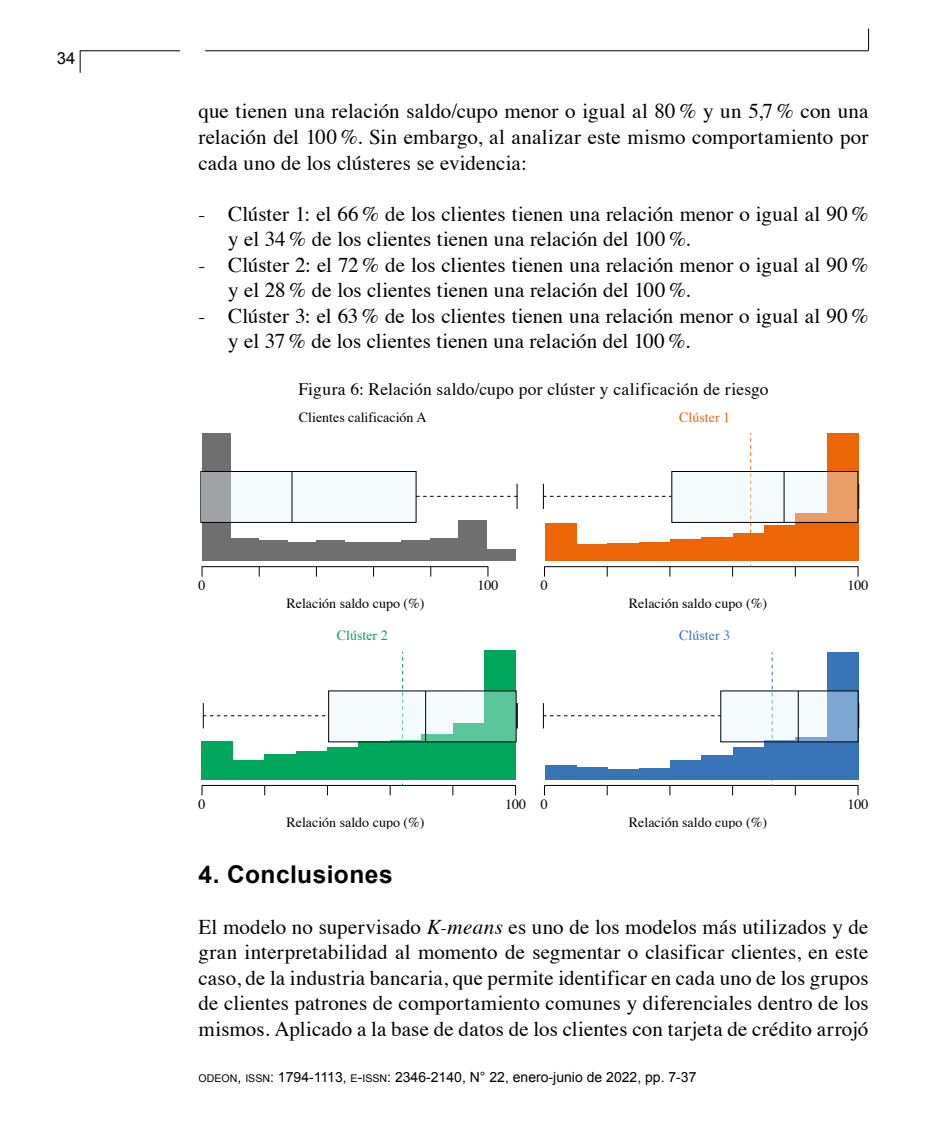
<style>
.page{position:relative;width:943px;height:1141px;background:#fff}
.page>*{position:absolute;margin:0;border:0;box-sizing:border-box;transform-origin:0 0}
._09Tit_1{font:700 24.5px "Arial";letter-spacing:.02em;color:#000}
._02Body_sin_tab{font:21px/25.6px "Times";letter-spacing:.01em;color:#000;text-align:justify}
._11Indent_1{font:21px/25.6px "Times";color:#000}
._01Body{font:21px/25.6px "Times";letter-spacing:.005em;color:#000;text-align:justify}
._14Tit_Cuadro{font:17.5px "Times";letter-spacing:.015em;color:#000}
.t1{font:16.62px "Arial";color:#000}
.t2{font:14px "Times";color:#000}
.t3{font:14px "Arial";color:#000}
.t4{font:14px "Times";color:#ec6608}
.t5{font:14px "Times";color:#00a75d}
.t6{font:14px "Times";color:#3974b9}
.s1{font-style:italic}
.s2{font-size:10.67px}
.s3{font-style:inherit}
</style>
<div class="page">
<hr style="left:80px;top:50px;width:100px;height:1px;background:#000">
<hr style="left:205px;top:50px;width:663px;height:1px;background:#000">
<svg style="left:868px;top:29px;width:1px;height:21px"></svg>
<svg style="left:80px;top:51px;width:1px;height:22px"></svg>
<hr style="left:202px;top:566px;width:286px;height:1px;background:#000">
<div style="left:202px;top:433px;width:28px;height:128px;background:#706f6f"></div>
<div style="left:230px;top:538px;width:29px;height:23px;background:#706f6f"></div>
<div style="left:259px;top:540px;width:28px;height:21px;background:#706f6f"></div>
<div style="left:287px;top:542px;width:29px;height:19px;background:#706f6f"></div>
<div style="left:316px;top:540px;width:28px;height:21px;background:#706f6f"></div>
<div style="left:344px;top:542px;width:29px;height:19px;background:#706f6f"></div>
<div style="left:373px;top:542px;width:28px;height:19px;background:#706f6f"></div>
<div style="left:401px;top:540px;width:29px;height:21px;background:#706f6f"></div>
<div style="left:430px;top:538px;width:28px;height:23px;background:#706f6f"></div>
<div style="left:458px;top:520px;width:29px;height:41px;background:#706f6f"></div>
<div style="left:487px;top:549px;width:29px;height:12px;background:#706f6f"></div>
<svg style="left:416px;top:484px;width:101px;height:25px"></svg>
<svg style="left:543px;top:484px;width:128px;height:25px"></svg>
<div style="left:545px;top:523px;width:31px;height:38px;background:#ec6608"></div>
<div style="left:576px;top:544px;width:31px;height:17px;background:#ec6608"></div>
<div style="left:607px;top:543px;width:32px;height:18px;background:#ec6608"></div>
<div style="left:639px;top:542px;width:31px;height:19px;background:#ec6608"></div>
<div style="left:670px;top:539px;width:31px;height:22px;background:#ec6608"></div>
<div style="left:701px;top:537px;width:32px;height:24px;background:#ec6608"></div>
<div style="left:733px;top:533px;width:31px;height:28px;background:#ec6608"></div>
<div style="left:764px;top:525px;width:31px;height:36px;background:#ec6608"></div>
<div style="left:795px;top:513px;width:32px;height:48px;background:#ec6608"></div>
<div style="left:827px;top:433px;width:31px;height:128px;background:#ec6608"></div>
<svg style="left:858px;top:484px;width:1px;height:25px"></svg>
<hr style="left:544px;top:566px;width:314px;height:1px;background:#000">
<hr style="left:202px;top:785px;width:314px;height:1px;background:#000">
<svg style="left:402px;top:652px;width:1px;height:133px"></svg>
<hr style="left:544px;top:785px;width:314px;height:1px;background:#000">
<svg style="left:750px;top:433px;width:1px;height:134px"></svg>
<svg style="left:203px;top:703px;width:123px;height:25px"></svg>
<div style="left:202px;top:741px;width:31px;height:39px;background:#00a75d"></div>
<div style="left:233px;top:760px;width:31px;height:20px;background:#00a75d"></div>
<div style="left:264px;top:754px;width:32px;height:26px;background:#00a75d"></div>
<div style="left:296px;top:751px;width:31px;height:29px;background:#00a75d"></div>
<div style="left:327px;top:748px;width:32px;height:32px;background:#00a75d"></div>
<div style="left:359px;top:741px;width:31px;height:39px;background:#00a75d"></div>
<div style="left:390px;top:740px;width:31px;height:40px;background:#00a75d"></div>
<div style="left:421px;top:734px;width:32px;height:46px;background:#00a75d"></div>
<div style="left:453px;top:723px;width:31px;height:57px;background:#00a75d"></div>
<div style="left:484px;top:651px;width:32px;height:129px;background:#00a75d"></div>
<svg style="left:516px;top:703px;width:1px;height:25px"></svg>
<svg style="left:543px;top:703px;width:177px;height:25px"></svg>
<div style="left:545px;top:765px;width:31px;height:15px;background:#3974b9"></div>
<div style="left:576px;top:767px;width:31px;height:13px;background:#3974b9"></div>
<div style="left:607px;top:769px;width:32px;height:11px;background:#3974b9"></div>
<div style="left:639px;top:768px;width:31px;height:12px;background:#3974b9"></div>
<div style="left:670px;top:760px;width:31px;height:20px;background:#3974b9"></div>
<div style="left:701px;top:756px;width:32px;height:24px;background:#3974b9"></div>
<div style="left:733px;top:748px;width:31px;height:32px;background:#3974b9"></div>
<div style="left:764px;top:740px;width:31px;height:40px;background:#3974b9"></div>
<div style="left:795px;top:737px;width:32px;height:43px;background:#3974b9"></div>
<div style="left:827px;top:652px;width:31px;height:128px;background:#3974b9"></div>
<svg style="left:858px;top:703px;width:1px;height:25px"></svg>
<svg style="left:771px;top:652px;width:1px;height:134px"></svg>
<svg style="left:203px;top:473px;width:89px;height:48px;fill:#f5fafd"></svg>
<div style="left:201px;top:471px;width:215px;height:52px;border:1px solid #000"></div>
<hr style="left:292px;top:471px;width:1px;height:51px;background:#000">
<svg style="left:750px;top:473px;width:106px;height:48px;fill:#f5fafd"></svg>
<div style="left:671px;top:471px;width:187px;height:52px;border:1px solid #000"></div>
<hr style="left:783px;top:471px;width:1px;height:51px;background:#000">
<svg style="left:402px;top:693px;width:112px;height:47px;fill:#f5fafd"></svg>
<hr style="left:425px;top:691px;width:1px;height:51px;background:#000">
<svg style="left:771px;top:693px;width:85px;height:47px;fill:#f5fafd"></svg>
<hr style="left:798px;top:691px;width:1px;height:51px;background:#000">
<p class="t1" style="left:57px;top:47px;width:20px">34</p>
<p class="_01Body" style="left:198px;top:97px;width:671px">que tienen una relación saldo/cupo menor o igual al 80 % y un 5,7 % con una relación del 100 %. Sin embargo, al analizar este mismo comportamiento por cada uno de los clústeres se evidencia:</p>
<p class="_11Indent_1" style="left:228px;top:199px;width:641px;text-indent:-30px">- Clúster 1: el 66 % de los clientes tienen una relación menor o igual al 90 % y el 34 % de los clientes tienen una relación del 100 %.</p>
<p class="_11Indent_1" style="left:228px;top:250px;width:641px;text-indent:-30px">- Clúster 2: el 72 % de los clientes tienen una relación menor o igual al 90 % y el 28 % de los clientes tienen una relación del 100 %.</p>
<p class="_11Indent_1" style="left:228px;top:301px;width:641px;text-indent:-30px">- Clúster 3: el 63 % de los clientes tienen una relación menor o igual al 90 % y el 37 % de los clientes tienen una relación del 100 %.</p>
<p class="_14Tit_Cuadro" style="left:298px;top:373px;width:472px">Figura 6: Relación saldo/cupo por clúster y calificación de riesgo</p>
<p class="t2" style="left:299px;top:404px;width:129px">Clientes calificación A</p>
<p class="t4" style="left:679px;top:404px;width:52px">Clúster 1</p>
<p class="t2" style="left:198px;top:572px;width:8px">0</p>
<p class="t2" style="left:477px;top:572px;width:22px">100</p>
<p class="t2" style="left:286px;top:590px;width:140px">Relación saldo cupo (%)</p>
<p class="t5" style="left:337px;top:623px;width:52px">Clúster 2</p>
<p class="t2" style="left:541px;top:572px;width:8px">0</p>
<p class="t2" style="left:847px;top:572px;width:22px">100</p>
<p class="t2" style="left:629px;top:590px;width:140px">Relación saldo cupo (%)</p>
<p class="t6" style="left:679px;top:623px;width:52px">Clúster 3</p>
<p class="t2" style="left:198px;top:791px;width:8px">0</p>
<p class="t2" style="left:505px;top:791px;width:22px">100</p>
<p class="t2" style="left:286px;top:809px;width:140px">Relación saldo cupo (%)</p>
<p class="t2" style="left:541px;top:791px;width:8px">0</p>
<p class="t2" style="left:847px;top:791px;width:22px">100</p>
<p class="t2" style="left:629px;top:809px;width:140px">Relación saldo cupo (%)</p>
<p class="_09Tit_1" style="left:198px;top:858px;width:196px">4. Conclusiones</p>
<p class="_02Body_sin_tab" style="left:198px;top:912px;width:671px">El modelo no supervisado <span class="s1">K-means</span> es uno de los modelos más utilizados y de gran interpretabilidad al momento de segmentar o clasificar clientes, en este caso, de la industria bancaria, que permite identificar en cada uno de los grupos de clientes patrones de comportamiento comunes y diferenciales dentro de los mismos. Aplicado a la base de datos de los clientes con tarjeta de crédito arrojó</p>
<p class="t3" style="left:198px;top:1068px;width:499px"><span class="s2">ODEON</span><span class="s3">,</span> <span class="s2">ISSN</span>: 1794-1113, <span class="s2">E</span><span class="s3">-</span><span class="s2">ISSN</span>: 2346-2140, N° 22, enero-junio de 2022, pp. 7-37</p>
</div>
